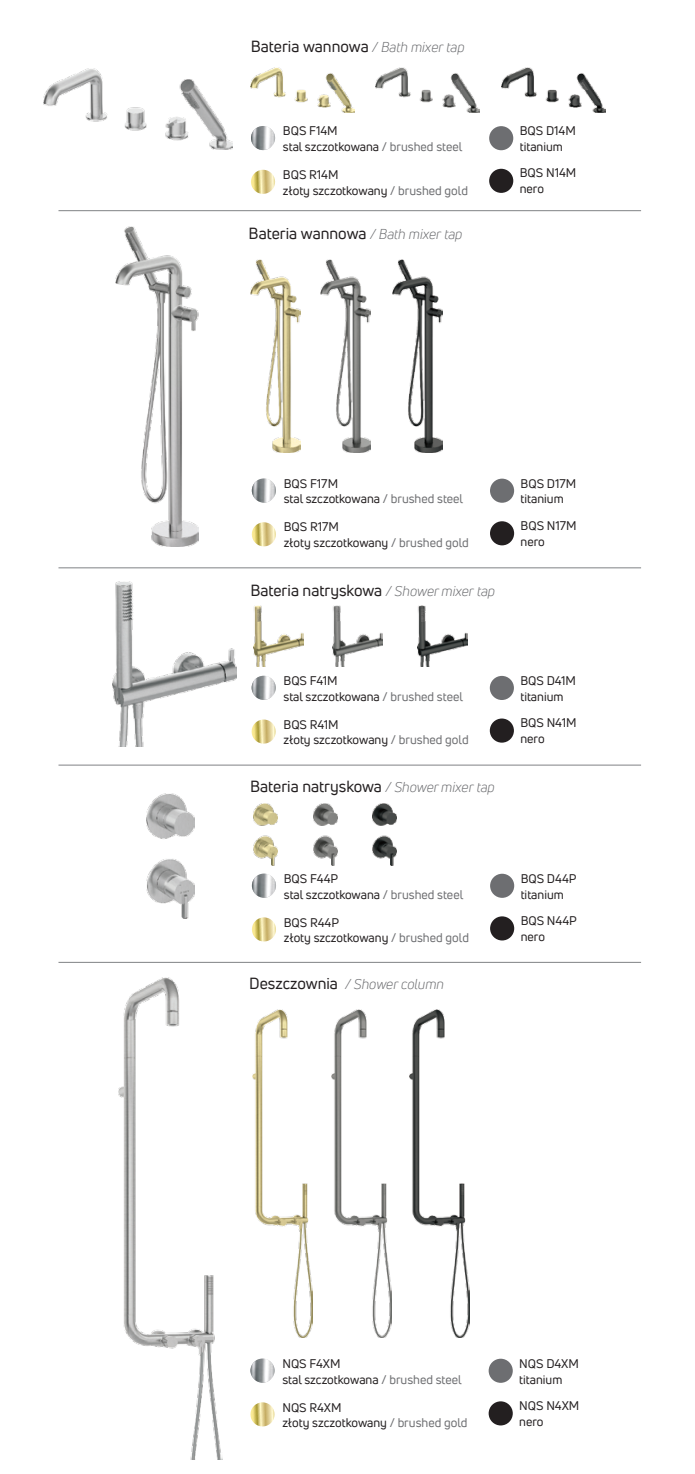
<style>
.page{position:relative;width:695px;height:1474px;background:#fff}
.page>*{position:absolute;margin:0;border:0;box-sizing:border-box;transform-origin:0 0}
.t1{font:15.75px "Uni Neue";color:#231f20}
.t2{font:italic 14px "Uni Neue";color:#6d6e71}
.t3{font:12.25px/15.8px "Uni Neue";color:#231f20}
.s1{font-style:italic;font-size:14px;color:#6d6e71}
.s2{color:#6d6e71}
.s3{font-style:normal;font-size:15.75px;color:#231f20}
</style>
<div class="page">
<hr style="left:58px;top:567px;width:583px;height:1px;background:#808285">
<hr style="left:58px;top:764px;width:583px;height:1px;background:#808285">
<hr style="left:58px;top:962px;width:583px;height:1px;background:#808285">
<hr style="left:58px;top:210px;width:583px;height:1px;background:#808285">
<svg style="left:489px;top:126px;width:24px;height:24px"></svg>
<div style="left:489px;top:169px;width:24px;height:24px;background:#231f20;border-radius:50%"></div>
<img style="left:251px;top:126px;width:24px;height:24px;border-radius:12px">
<svg style="left:251px;top:170px;width:24px;height:24px"></svg>
<img style="left:43px;top:68px;width:189px;height:81px">
<img style="left:375px;top:67px;width:104px;height:45px">
<img style="left:251px;top:67px;width:104px;height:45px">
<img style="left:501px;top:67px;width:104px;height:45px">
<svg style="left:490px;top:478px;width:24px;height:25px"></svg>
<div style="left:490px;top:521px;width:24px;height:24px;background:#231f20;border-radius:50%"></div>
<img style="left:252px;top:478px;width:24px;height:24px;border-radius:12px">
<svg style="left:251px;top:522px;width:25px;height:25px"></svg>
<img style="left:115px;top:226px;width:83px;height:320px">
<img style="left:251px;top:259px;width:50px;height:193px">
<img style="left:321px;top:259px;width:50px;height:193px">
<img style="left:393px;top:259px;width:50px;height:193px">
<svg style="left:489px;top:676px;width:25px;height:24px"></svg>
<div style="left:489px;top:718px;width:25px;height:24px;background:#231f20;border-radius:50%"></div>
<img style="left:251px;top:675px;width:25px;height:25px;border-radius:12px">
<svg style="left:251px;top:719px;width:25px;height:25px"></svg>
<img style="left:112px;top:581px;width:125px;height:165px">
<img style="left:253px;top:605px;width:51px;height:61px">
<img style="left:332px;top:605px;width:51px;height:61px">
<img style="left:417px;top:605px;width:50px;height:61px">
<svg style="left:490px;top:873px;width:24px;height:24px"></svg>
<div style="left:490px;top:916px;width:24px;height:24px;background:#231f20;border-radius:50%"></div>
<img style="left:252px;top:873px;width:24px;height:24px;border-radius:12px">
<svg style="left:252px;top:917px;width:24px;height:25px"></svg>
<img style="left:147px;top:793px;width:48px;height:125px">
<img style="left:253px;top:803px;width:24px;height:62px">
<img style="left:313px;top:803px;width:24px;height:62px">
<img style="left:372px;top:803px;width:24px;height:62px">
<svg style="left:488px;top:1358px;width:24px;height:24px"></svg>
<div style="left:488px;top:1401px;width:24px;height:24px;background:#231f20;border-radius:50%"></div>
<img style="left:250px;top:1358px;width:24px;height:24px;border-radius:12px">
<svg style="left:250px;top:1402px;width:25px;height:25px"></svg>
<img style="left:252px;top:1009px;width:60px;height:327px">
<img style="left:331px;top:1009px;width:61px;height:327px">
<img style="left:409px;top:1009px;width:60px;height:327px">
<img style="left:118px;top:977px;width:104px;height:482px">
<p class="t1" style="left:251px;top:36px;width:215px">Bateria wannowa <span class="s1">/ Bath mixer tap</span></p>
<p class="t3" style="left:283px;top:123px;width:181px">BQS F14M<br>stal szczotkowana <span class="s2">/ brushed steel</span></p>
<p class="t3" style="left:519px;top:123px;width:58px">BQS D14M titanium</p>
<p class="t3" style="left:519px;top:165px;width:58px">BQS N14M nero</p>
<p class="t3" style="left:283px;top:166px;width:187px">BQS R14M<br>złoty szczotkowany <span class="s2">/ brushed gold</span></p>
<p class="t1" style="left:248px;top:224px;width:215px">Bateria wannowa <span class="s1">/ Bath mixer tap</span></p>
<p class="t3" style="left:284px;top:475px;width:181px">BQS F17M<br>stal szczotkowana <span class="s2">/ brushed steel</span></p>
<p class="t3" style="left:520px;top:475px;width:57px">BQS D17M titanium</p>
<p class="t3" style="left:520px;top:517px;width:58px">BQS N17M nero</p>
<p class="t3" style="left:284px;top:519px;width:187px">BQS R17M<br>złoty szczotkowany <span class="s2">/ brushed gold</span></p>
<p class="t1" style="left:250px;top:580px;width:246px">Bateria natryskowa <span class="s1">/ Shower mixer tap</span></p>
<p class="t3" style="left:283px;top:672px;width:181px">BQS F41M<br>stal szczotkowana <span class="s2">/ brushed steel</span></p>
<p class="t3" style="left:520px;top:672px;width:57px">BQS D41M titanium</p>
<p class="t3" style="left:520px;top:714px;width:58px">BQS N41M nero</p>
<p class="t3" style="left:283px;top:716px;width:187px">BQS R41M<br>złoty szczotkowany <span class="s2">/ brushed gold</span></p>
<p class="t1" style="left:250px;top:777px;width:246px">Bateria natryskowa <span class="s1">/ Shower mixer tap</span></p>
<p class="t3" style="left:284px;top:870px;width:181px">BQS F44P<br>stal szczotkowana <span class="s2">/ brushed steel</span></p>
<p class="t3" style="left:520px;top:870px;width:57px">BQS D44P titanium</p>
<p class="t3" style="left:520px;top:912px;width:58px">BQS N44P nero</p>
<p class="t3" style="left:284px;top:914px;width:187px">BQS R44P<br>złoty szczotkowany <span class="s2">/ brushed gold</span></p>
<p class="t2" style="left:249px;top:975px;width:196px"><span class="s3">Deszczownia</span> / Shower column</p>
<p class="t3" style="left:282px;top:1355px;width:181px">NQS F4XM<br>stal szczotkowana <span class="s2">/ brushed steel</span></p>
<p class="t3" style="left:519px;top:1355px;width:61px">NQS D4XM titanium</p>
<p class="t3" style="left:519px;top:1397px;width:62px">NQS N4XM nero</p>
<p class="t3" style="left:282px;top:1398px;width:187px">NQS R4XM<br>złoty szczotkowany <span class="s2">/ brushed gold</span></p>
</div>
